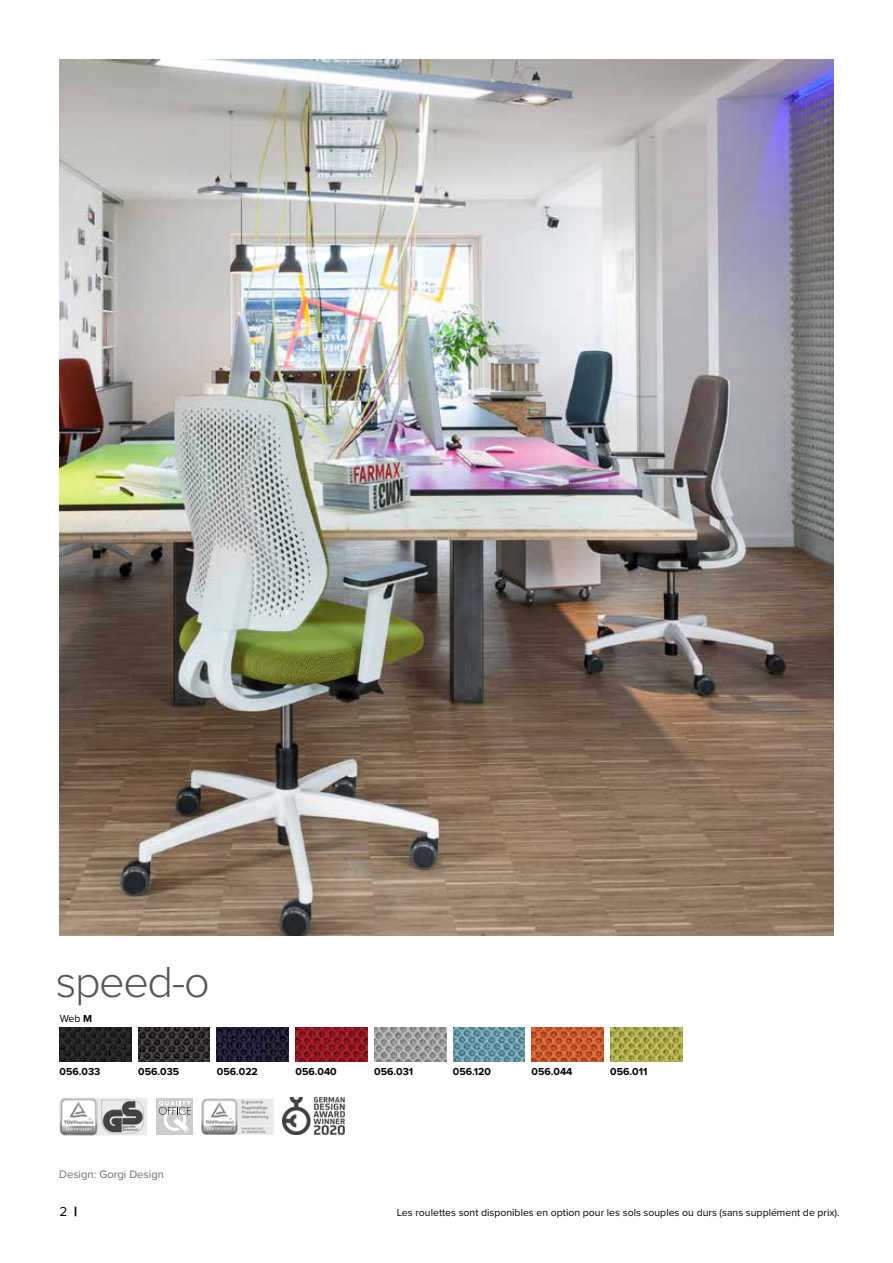
<style>
.page{position:relative;width:893px;height:1263px;background:#fff}
.page>*{position:absolute;margin:0;border:0;box-sizing:border-box;transform-origin:0 0}
.t1{font:300 45px "Proxima Nova";letter-spacing:-.03em;color:#575756}
.t2{font:13.5px "Proxima Nova";color:#000}
.t3{font:11.25px "Proxima Nova";color:#706f6f}
.t4{font:10.5px "Proxima Nova";color:#000}
.t5{font:700 10.5px "Proxima Nova";color:#000}
.s1{font-weight:700}
.s2{font-weight:900}
</style>
<div class="page">
<img style="left:296px;top:1028px;width:72px;height:33px">
<img style="left:374px;top:1028px;width:72px;height:33px">
<img style="left:453px;top:1028px;width:72px;height:33px">
<img style="left:532px;top:1028px;width:72px;height:33px">
<img style="left:610px;top:1028px;width:72px;height:33px">
<img style="left:138px;top:1028px;width:72px;height:33px">
<img style="left:217px;top:1028px;width:71px;height:33px">
<img style="left:60px;top:1028px;width:71px;height:33px">
<img style="left:60px;top:1097px;width:87px;height:39px">
<div style="left:157px;top:1098px;width:36px;height:37px;background:#ccc"></div>
<svg style="left:159px;top:1101px;width:32px;height:31px"></svg>
<img style="left:201px;top:1098px;width:73px;height:37px">
<img style="left:60px;top:60px;width:773px;height:875px">
<img style="left:283px;top:1097px;width:62px;height:37px">
<h1 class="t1" style="left:56px;top:948px;width:156px">speed-o</h1>
<p class="t4" style="left:60px;top:1010px;width:34px">Web <span class="s1">M</span></p>
<p class="t5" style="left:60px;top:1064px;width:42px">056.033</p>
<p class="t5" style="left:138px;top:1064px;width:43px">056.035</p>
<p class="t5" style="left:217px;top:1064px;width:43px">056.022</p>
<p class="t5" style="left:296px;top:1064px;width:43px">056.040</p>
<p class="t5" style="left:374px;top:1064px;width:40px">056.031</p>
<p class="t5" style="left:453px;top:1064px;width:40px">056.120</p>
<p class="t5" style="left:532px;top:1064px;width:43px">056.044</p>
<p class="t5" style="left:610px;top:1064px;width:39px">056.011</p>
<p class="t3" style="left:59px;top:1166px;width:106px">Design: Gorgi Design</p>
<p class="t2" style="left:60px;top:1201px;width:19px">2 <span class="s2">|</span></p>
<p class="t4" style="left:397px;top:1205px;width:444px">Les roulettes sont disponibles en option pour les sols souples ou durs (sans supplément de prix).</p>
</div>
